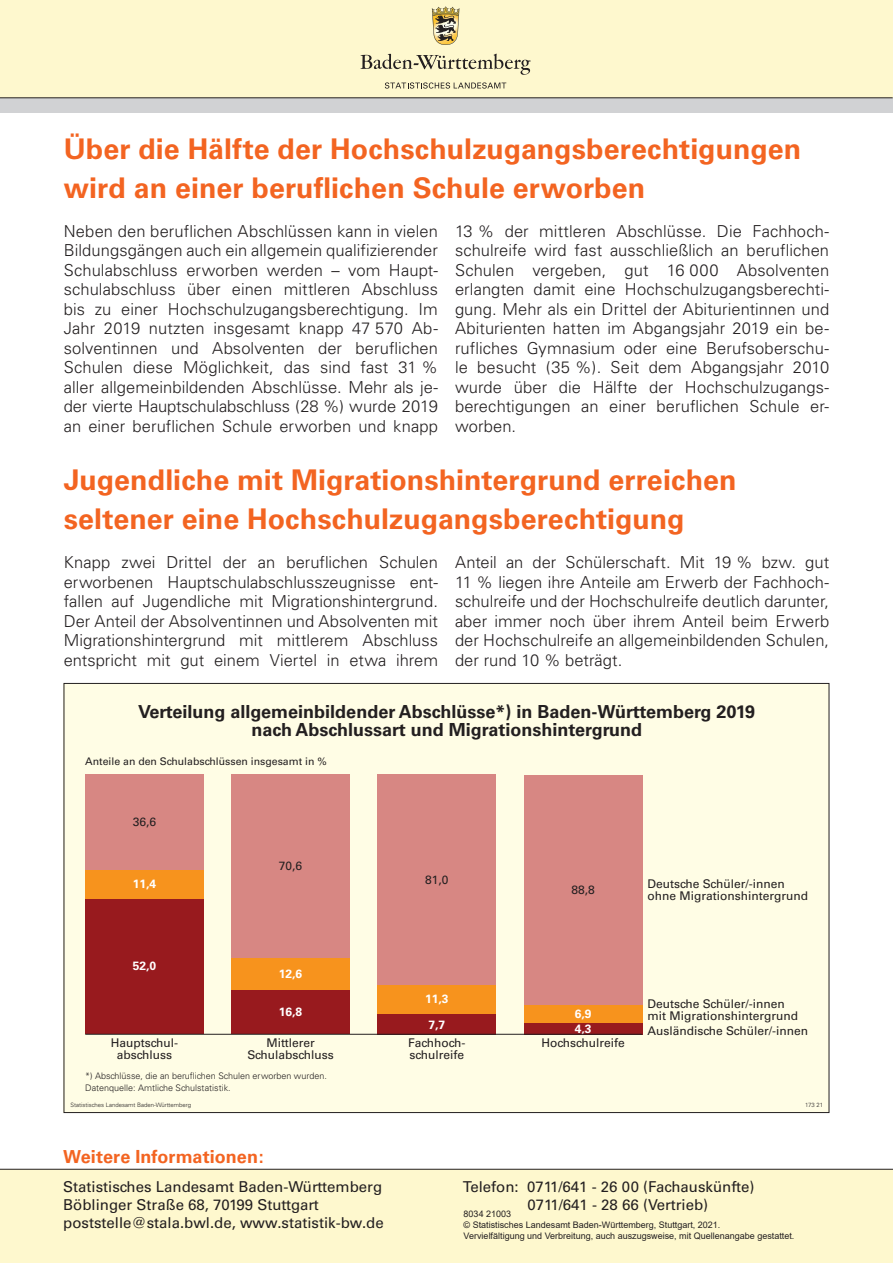
<style>
.page{position:relative;width:893px;height:1263px;background:#fff}
.page>*{position:absolute;margin:0;border:0;box-sizing:border-box;transform-origin:0 0}
.t1{font:700 28.5px/39px "Univers";letter-spacing:.005em;color:#f36421}
.t2{font:700 18px/18px "Univers";color:#231f20;text-align:center}
.t3{font:700 18px "Univers";letter-spacing:.005em;color:#f36421}
.t4{font:300 16.5px/19.5px "Univers";letter-spacing:.005em;color:#231f20;text-align:justify}
.t5{font:15px/18px "Univers";color:#231f20}
.t6{font:12px/12px "Univers";color:#231f20}
.t7{font:700 12px "Univers";color:#fff}
.t8{font:10.5px "Univers";color:#231f20}
.t9{font:9px/10.8px "Arial";color:#231f20}
.t10{font:300 9px/12px "Univers";color:#231f20}
.t11{font:300 6px "Univers";color:#231f20}
</style>
<div class="page">
<div style="left:0;top:1169px;width:893px;height:94px;background:#fef8ce"></div>
<hr style="left:0;top:1169px;width:893px;height:1px;background:#231f20">
<div style="left:0;top:98px;width:893px;height:15px;background:#d1d2d4"></div>
<div style="left:0;top:0;width:893px;height:98px;background:#fef8ce"></div>
<svg style="left:361px;top:54px;width:170px;height:21px"></svg>
<svg style="left:432px;top:6px;width:27px;height:39px"></svg>
<svg style="left:385px;top:82px;width:121px;height:7px"></svg>
<hr style="left:0;top:98px;width:893px;height:1px;background:#231f20">
<div style="left:64px;top:683px;width:765px;height:429px;background:#fffde5"></div>
<div style="left:85px;top:775px;width:119px;height:95px;background:#d78783"></div>
<div style="left:231px;top:775px;width:119px;height:183px;background:#d78783"></div>
<div style="left:378px;top:775px;width:118px;height:210px;background:#d78783"></div>
<div style="left:524px;top:775px;width:118px;height:230px;background:#d78783"></div>
<div style="left:85px;top:870px;width:119px;height:29px;background:#f7931d"></div>
<div style="left:231px;top:958px;width:119px;height:33px;background:#f7931d"></div>
<div style="left:378px;top:985px;width:118px;height:29px;background:#f7931d"></div>
<div style="left:524px;top:1005px;width:118px;height:18px;background:#f7931d"></div>
<div style="left:85px;top:899px;width:119px;height:135px;background:#981a1e"></div>
<div style="left:231px;top:991px;width:119px;height:43px;background:#981a1e"></div>
<div style="left:378px;top:1014px;width:118px;height:20px;background:#981a1e"></div>
<div style="left:524px;top:1023px;width:118px;height:11px;background:#981a1e"></div>
<hr style="left:85px;top:1034px;width:557px;height:1px;background:#231f20">
<h1 class="t1" style="left:64px;top:129px;width:739px">Über die Hälfte der Hochschulzugangsberechtigungen wird an einer beruflichen Schule erworben</h1>
<p class="t4" style="left:64px;top:221px;width:376px">Neben den beruflichen Abschlüssen kann in vielen Bildungsgängen auch ein allgemein qualifizierender Schulabschluss erworben werden – vom Haupt&shy;schulabschluss über einen mittleren Abschluss bis zu einer Hochschulzugangsberechtigung. Im Jahr 2019 nutzten insgesamt knapp 47 570 Ab‑ solventinnen und Absolventen der beruflichen Schulen diese Möglichkeit, das sind fast 31 % aller allgemeinbildenden Abschlüsse. Mehr als je&shy;der vierte Hauptschulabschluss (28 %) wurde 2019 an einer beruflichen Schule erworben und knapp</p>
<p class="t4" style="left:455px;top:221px;width:376px">13 % der mittleren Abschlüsse. Die Fachhoch&shy;schulreife wird fast ausschließlich an beruflichen Schulen vergeben, gut 16 000 Absolventen erlangten damit eine Hochschulzugangsberechti&shy;gung. Mehr als ein Drittel der Abiturientinnen und Abiturienten hatten im Abgangsjahr 2019 ein be&shy;rufliches Gymnasium oder eine Berufsoberschu‑ le besucht (35 %). Seit dem Abgangsjahr 2010 wurde über die Hälfte der Hochschulzugangs‑ berechtigungen an einer beruflichen Schule er‑ worben.</p>
<h1 class="t1" style="left:64px;top:461px;width:674px">Jugendliche mit Migrationshintergrund erreichen seltener eine Hochschulzugangsberechtigung</h1>
<p class="t4" style="left:64px;top:552px;width:376px">Knapp zwei Drittel der an beruflichen Schulen erworbenen Hauptschulabschlusszeugnisse ent‑ fallen auf Jugendliche mit Migrationshintergrund.<br>Der Anteil der Absolventinnen und Absolventen mit Migrationshintergrund mit mittlerem Abschluss entspricht mit gut einem Viertel in etwa ihrem</p>
<p class="t4" style="left:455px;top:552px;width:376px">Anteil an der Schülerschaft. Mit 19 % bzw. gut 11 % liegen ihre Anteile am Erwerb der Fachhoch&shy;schulreife und der Hochschulreife deutlich darunter, aber immer noch über ihrem Anteil beim Erwerb der Hochschulreife an allgemeinbildenden Schulen, der rund 10 % beträgt.</p>
<p class="t2" style="left:138px;top:703px;width:619px">Verteilung allgemeinbildender Abschlüsse*) in Baden-Württemberg 2019 nach Abschlussart und Migrationshintergrund</p>
<p class="t8" style="left:85px;top:755px;width:243px">Anteile an den Schulabschlüssen insgesamt in %</p>
<p class="t6" style="left:133px;top:816px;width:25px">36,6</p>
<p class="t7" style="left:133px;top:877px;width:25px">11,4</p>
<p class="t7" style="left:133px;top:959px;width:25px">52,0</p>
<p class="t6" style="left:111px;top:1037px;width:69px;text-align:center">Hauptschul&shy;abschluss</p>
<p class="t6" style="left:279px;top:860px;width:25px">70,6</p>
<p class="t7" style="left:279px;top:967px;width:25px">12,6</p>
<p class="t7" style="left:279px;top:1005px;width:25px">16,8</p>
<p class="t6" style="left:247px;top:1037px;width:88px;text-align:center">Mittlerer<br>Schulabschluss</p>
<p class="t10" style="left:85px;top:1070px;width:243px">*) Abschlüsse, die an beruflichen Schulen erworben wurden.<br>Datenquelle: Amtliche Schulstatistik.</p>
<p class="t6" style="left:425px;top:873px;width:25px">81,0</p>
<p class="t6" style="left:571px;top:883px;width:25px">88,8</p>
<p class="t6" style="left:647px;top:878px;width:162px">Deutsche Schüler/-innen ohne Migrationshintergrund</p>
<p class="t7" style="left:425px;top:992px;width:25px">11,3</p>
<p class="t7" style="left:428px;top:1017px;width:18px">7,7</p>
<p class="t7" style="left:575px;top:1006px;width:18px">6,9</p>
<p class="t7" style="left:575px;top:1022px;width:18px">4,3</p>
<p class="t6" style="left:408px;top:1037px;width:59px">Fachhoch-</p>
<p class="t6" style="left:541px;top:1037px;width:85px">Hochschulreife</p>
<p class="t6" style="left:409px;top:1049px;width:56px">schulreife</p>
<p class="t6" style="left:647px;top:997px;width:152px">Deutsche Schüler/-innen mit Migrationshintergrund</p>
<p class="t6" style="left:647px;top:1025px;width:162px">Ausländische Schüler/-innen</p>
<p class="t11" style="left:70px;top:1101px;width:122px">Statistisches Landesamt Baden-Württemberg</p>
<p class="t11" style="left:805px;top:1101px;width:19px">173 21</p>
<p class="t3" style="left:63px;top:1146px;width:202px">Weitere Informationen:</p>
<p class="t5" style="left:63px;top:1178px;width:322px">Statistisches Landesamt Baden-Württemberg<br>Böblinger Straße 68, 70199 Stuttgart poststelle@stala.bwl.de, www.statistik-bw.de</p>
<p class="t5" style="left:527px;top:1178px;width:228px;text-indent:-64px">Telefon: 0711/641 - 26 00 (Fachauskünfte)<br>0711/641 - 28 66 (Vertrieb)</p>
<p class="t9" style="left:464px;top:1208px;width:332px">8034 21003<br>© Statistisches Landesamt Baden-Württemberg, Stuttgart, 2021.<br>Vervielfältigung und Verbreitung, auch auszugsweise, mit Quellenangabe gestattet.</p>
</div>
